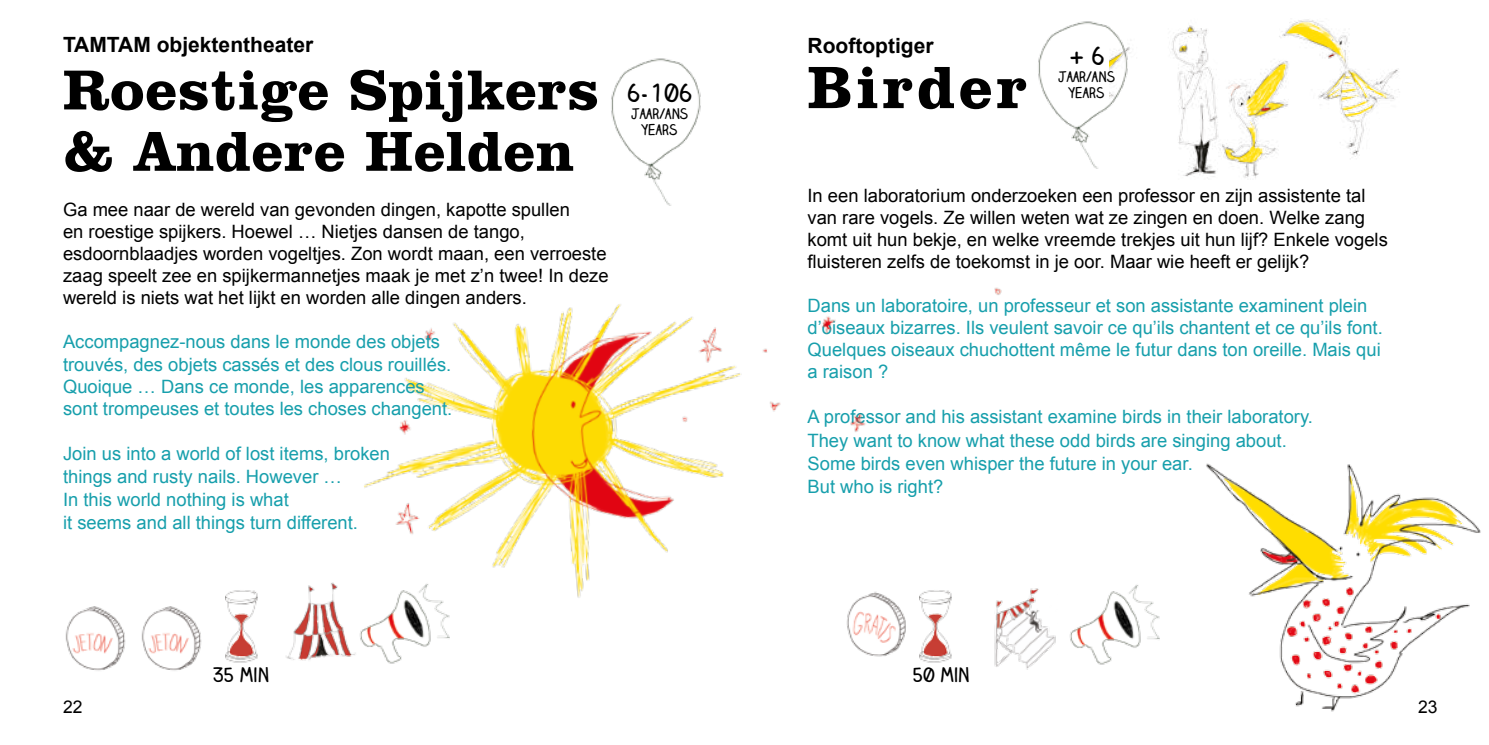
<style>
.page{position:relative;width:1489px;height:745px;background:#fff}
.page>*{position:absolute;margin:0;border:0;box-sizing:border-box;transform-origin:0 0}
.t1{font:700 61.25px "Clarendon BT";letter-spacing:.06em;color:#000}
.t2{font:700 57.75px "Clarendon BT";letter-spacing:.01em;color:#000}
.t3{font:700 24.5px "Claire Hand";color:#000}
.t4{font:700 21px "Arial";color:#000}
.t5{font:700 19.25px "Claire Hand";color:#000}
.t6{font:18.38px/22.1px "Arial";color:#179fac}
.t7{font:18.38px/22.1px "Arial";color:#000}
.t8{font:17.5px "Arial";color:#000}
.t9{font:700 14px/16.8px "Claire Hand";color:#000;text-align:center}
</style>
<div class="page">
<img style="left:919px;top:643px;width:33px;height:20px">
<img style="left:1038px;top:21px;width:71px;height:148px">
<img style="left:852px;top:643px;width:49px;height:14px">
<img style="left:1069px;top:595px;width:40px;height:70px">
<img style="left:994px;top:588px;width:62px;height:82px">
<img style="left:1109px;top:463px;width:372px;height:249px">
<img style="left:1109px;top:19px;width:290px;height:159px">
<img style="left:364px;top:287px;width:665px;height:356px">
<img style="left:225px;top:590px;width:33px;height:73px">
<img style="left:286px;top:585px;width:40px;height:76px">
<img style="left:65px;top:606px;width:60px;height:65px">
<img style="left:125px;top:606px;width:77px;height:65px">
<img style="left:326px;top:561px;width:136px;height:103px">
<img style="left:611px;top:58px;width:90px;height:148px">
<p class="t4" style="left:63px;top:30px;width:252px">TAMTAM objektentheater</p>
<h2 class="t2" style="left:63px;top:54px;width:537px">Roestige Spijkers</h2>
<h2 class="t2" style="left:63px;top:115px;width:512px">&amp; Andere Helden</h2>
<p class="t7" style="left:63px;top:198px;width:547px">Ga mee naar de wereld van gevonden dingen, kapotte spullen<br>en roestige spijkers. Hoewel … Nietjes dansen de tango, esdoornblaadjes worden vogeltjes. Zon wordt maan, een verroeste zaag speelt zee en spijkermannetjes maak je met z’n twee! In deze wereld is niets wat het lijkt en worden alle dingen anders.</p>
<p class="t6" style="left:63px;top:331px;width:391px">Accompagnez-nous dans le monde des objets trouvés, des objets cassés et des clous rouillés.<br>Quoique … Dans ce monde, les apparences sont trompeuses et toutes les choses changent.</p>
<p class="t6" style="left:63px;top:441px;width:328px;line-height:23.1px">Join us into a world of lost items, broken things and rusty nails. However …<br>In this world nothing is what<br>it seems and all things turn different.</p>
<h3 class="t3" style="left:627px;top:76px;width:66px">6-106</h3>
<p class="t9" style="left:631px;top:105px;width:59px">JAAR/ANS<br>YEARS</p>
<p class="t5" style="left:213px;top:661px;width:58px">35 MIN</p>
<p class="t4" style="left:807px;top:32px;width:127px">Rooftoptiger</p>
<h3 class="t3" style="left:1068px;top:39px;width:37px">+ 6</h3>
<p class="t9" style="left:1057px;top:68px;width:59px">JAAR/ANS</p>
<h1 class="t1" style="left:807px;top:49px;width:221px">Birder</h1>
<p class="t9" style="left:1068px;top:84px;width:37px">YEARS</p>
<p class="t7" style="left:807px;top:184px;width:582px">In een laboratorium onderzoeken een professor en zijn assistente tal van rare vogels. Ze willen weten wat ze zingen en doen. Welke zang komt uit hun bekje, en welke vreemde trekjes uit hun lijf? Enkele vogels fluisteren zelfs de toekomst in je oor. Maar wie heeft er gelijk?</p>
<p class="t6" style="left:807px;top:294px;width:576px">Dans un laboratoire, un professeur et son assistante examinent plein d’oiseaux bizarres. Ils veulent savoir ce qu’ils chantent et ce qu’ils font.<br>Quelques oiseaux chuchottent même le futur dans ton oreille. Mais qui a raison ?</p>
<p class="t6" style="left:807px;top:405px;width:507px;line-height:23.1px">A professor and his assistant examine birds in their laboratory.<br>They want to know what these odd birds are singing about.<br>Some birds even whisper the future in your ear.<br>But who is right?</p>
<p class="t5" style="left:912px;top:661px;width:58px">50 MIN</p>
<p class="t8" style="left:63px;top:694px;width:21px">22</p>
<p class="t8" style="left:1417px;top:694px;width:21px">23</p>
</div>
